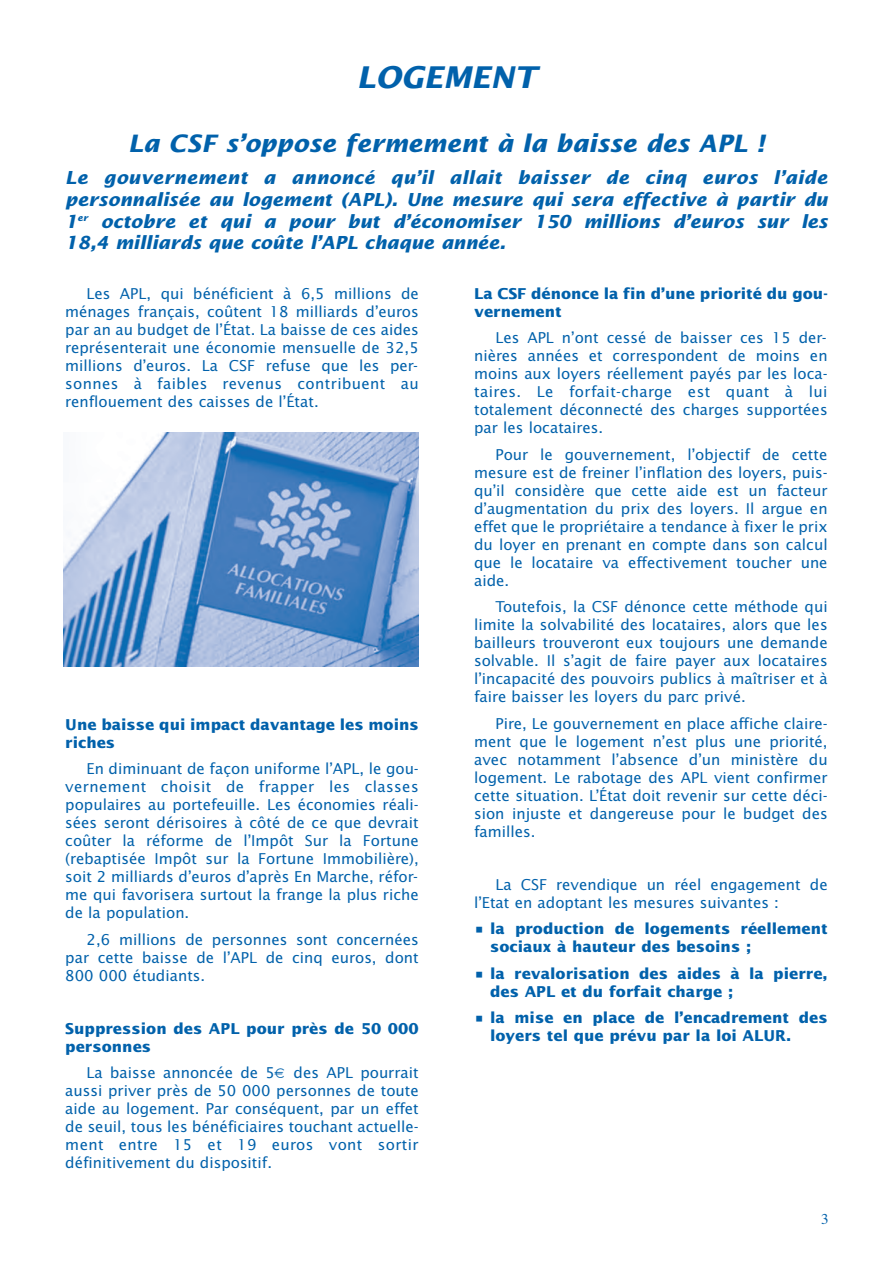
<style>
.page{position:relative;width:893px;height:1263px;background:#fff}
.page>*{position:absolute;margin:0;border:0;box-sizing:border-box;transform-origin:0 0}
.t1{font:italic 700 30px "Lucida Sans";color:#0161ab}
.t2{font:italic 700 24px "Lucida Sans";color:#0161ab}
.t3{font:italic 700 18px/21.6px "Lucida Sans";color:#0161ab;text-align:justify}
.t4{font:15px/18px "Lucida Sans";color:#0161ab;text-align:justify}
.t5{font:700 15px/18px "Lucida Sans";color:#0161ab}
.t6{font:15px "Times";color:#0161ab}
</style>
<div class="page">
<img style="left:64px;top:432px;width:355px;height:235px">
<h1 class="t1" style="left:357px;top:65px;width:181px">LOGEMENT</h1>
<h2 class="t2" style="left:128px;top:133px;width:638px">La CSF s’oppose fermement à la baisse des APL !</h2>
<p class="t3" style="left:65px;top:168px;width:764px">Le gouvernement a annoncé qu’il allait baisser de cinq euros l’aide personnalisée au logement (APL). Une mesure qui sera effective à partir du 1<sup>er</sup> octobre et qui a pour but d’économiser 150 millions d’euros sur les 18,4 milliards que coûte l’APL chaque année.</p>
<p class="t4" style="left:65px;top:285px;width:355px;text-indent:21px">Les APL, qui bénéficient à 6,5 millions de ménages français, coûtent 18 milliards d’euros par an au budget de l’État. La baisse de ces aides représenterait une économie mensuelle de 32,5 millions d’euros. La CSF refuse que les per&shy;sonnes à faibles revenus contribuent au renflouement des caisses de l’État.</p>
<p class="t5" style="left:65px;top:716px;width:355px">Une baisse qui impact davantage les moins riches</p>
<p class="t4" style="left:65px;top:761px;width:355px;text-indent:21px">En diminuant de façon uniforme l’APL, le gou&shy;vernement choisit de frapper les classes populaires au portefeuille. Les économies réali&shy;sées seront dérisoires à côté de ce que devrait coûter la réforme de l’Impôt Sur la Fortune (rebaptisée Impôt sur la Fortune Immobilière), soit 2 milliards d’euros d’après En Marche, réfor&shy;me qui favorisera surtout la frange la plus riche de la population.</p>
<p class="t4" style="left:65px;top:931px;width:355px;text-indent:21px">2,6 millions de personnes sont concernées par cette baisse de l’APL de cinq euros, dont 800 000 étudiants.</p>
<p class="t5" style="left:65px;top:1020px;width:355px">Suppression des APL pour près de 50 000 personnes</p>
<p class="t4" style="left:65px;top:1065px;width:355px;text-indent:21px">La baisse annoncée de 5 des APL pourrait aussi priver près de 50 000 personnes de toute aide au logement. Par conséquent, par un effet de seuil, tous les bénéficiaires touchant actuelle&shy;ment entre 15 et 19 euros vont sortir définitivement du dispositif.</p>
<p class="t5" style="left:474px;top:285px;width:355px">La CSF dénonce la fin d’une priorité du gou&shy;vernement</p>
<p class="t4" style="left:474px;top:330px;width:355px;text-indent:21px">Les APL n’ont cessé de baisser ces 15 der&shy;nières années et correspondent de moins en moins aux loyers réellement payés par les loca&shy;taires. Le forfait-charge est quant à lui totalement déconnecté des charges supportées par les locataires.</p>
<p class="t4" style="left:474px;top:446px;width:355px;text-indent:21px">Pour le gouvernement, l’objectif de cette mesure est de freiner l’inflation des loyers, puis&shy;qu’il considère que cette aide est un facteur d’augmentation du prix des loyers. Il argue en effet que le propriétaire a tendance à fixer le prix du loyer en prenant en compte dans son calcul que le locataire va effectivement toucher une aide.</p>
<p class="t4" style="left:474px;top:599px;width:355px;text-indent:21px">Toutefois, la CSF dénonce cette méthode qui limite la solvabilité des locataires, alors que les bailleurs trouveront eux toujours une demande solvable. Il s’agit de faire payer aux locataires l’incapacité des pouvoirs publics à maîtriser et à faire baisser les loyers du parc privé.</p>
<p class="t4" style="left:474px;top:715px;width:355px;text-indent:21px">Pire, Le gouvernement en place affiche claire&shy;ment que le logement n’est plus une priorité, avec notamment l’absence d’un ministère du logement. Le rabotage des APL vient confirmer cette situation. L’État doit revenir sur cette déci&shy;sion injuste et dangereuse pour le budget des familles.</p>
<p class="t4" style="left:474px;top:876px;width:355px;text-indent:21px">La CSF revendique un réel engagement de l’Etat en adoptant les mesures suivantes :</p>
<p class="t5" style="left:490px;top:921px;width:339px;text-indent:-16px">• la production de logements réellement sociaux à hauteur des besoins ;</p>
<p class="t5" style="left:490px;top:965px;width:339px;text-indent:-16px">• la revalorisation des aides à la pierre, des APL et du forfait charge ;</p>
<p class="t5" style="left:490px;top:1010px;width:339px;text-indent:-16px">• la mise en place de l’encadrement des loyers tel que prévu par la loi ALUR.</p>
<p class="t6" style="left:821px;top:1210px;width:9px">3</p>
</div>
